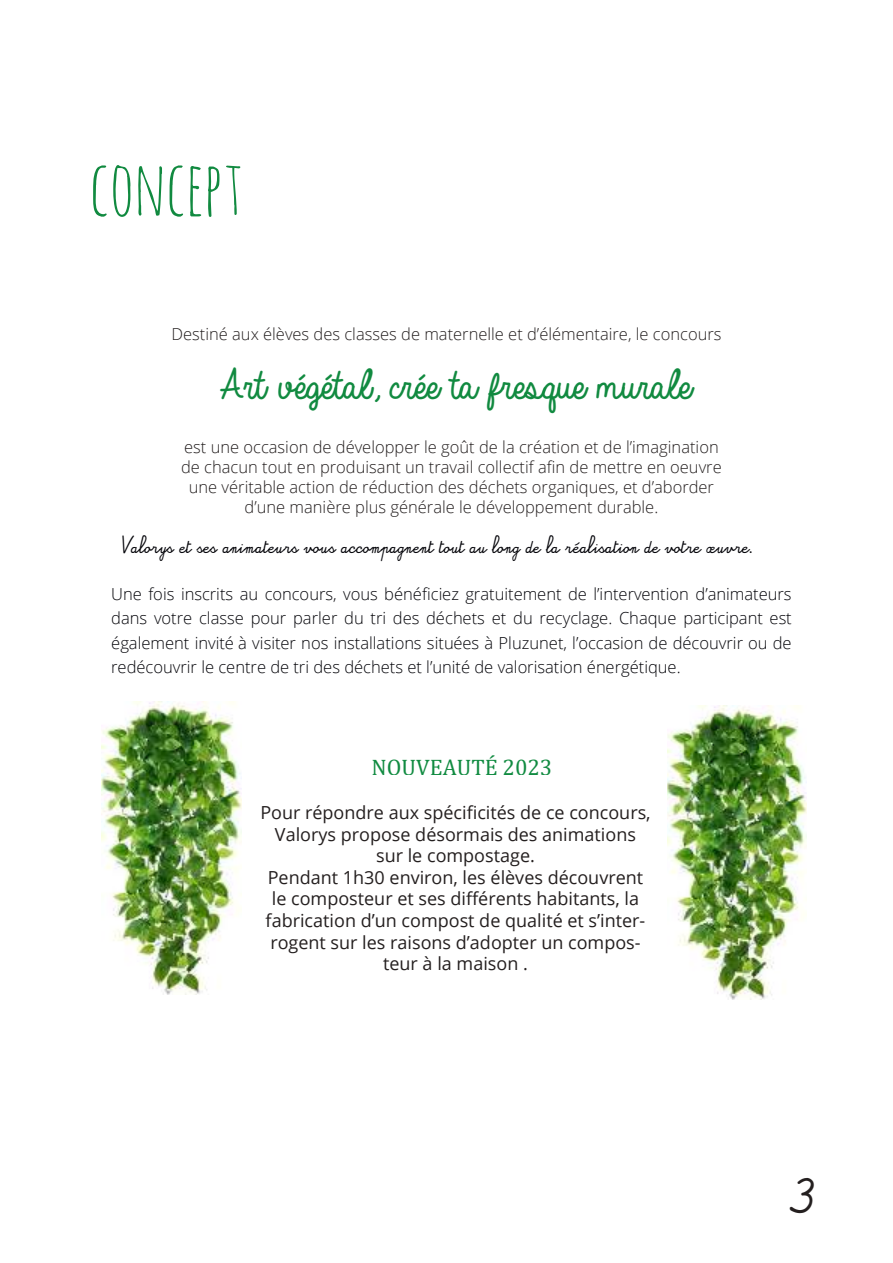
<style>
.page{position:relative;width:893px;height:1263px;background:#fff}
.page>*{position:absolute;margin:0;border:0;box-sizing:border-box;transform-origin:0 0}
.t1{font:75px "Amatic SC";color:#118a40}
.t2{font:45px "Always In My Heart";color:#118a40}
.t3{font:34.5px "Alamain";color:#241f1f}
.t4{font:22.5px "Cambria";color:#118b41}
.t5{font:18px/21.6px "Open Sans";color:#241f1f;text-align:center}
.t6{font:300 16.5px/24.3px "Open Sans";color:#05050a;text-align:justify}
.t7{font:300 16.5px/19.8px "Open Sans";color:#241f1f;text-align:center}
.t8{font:12px "Alamain";color:#05050a}
</style>
<div class="page">
<img style="left:102px;top:701px;width:139px;height:294px">
<img style="left:667px;top:706px;width:139px;height:293px">
<h1 class="t1" style="left:90px;top:139px;width:155px">CONCEPT</h1>
<p class="t7" style="left:171px;top:323px;width:552px">Destiné aux élèves des classes de maternelle et d’élémentaire, le concours</p>
<h2 class="t2" style="left:210px;top:361px;width:474px">Art végétal, crée ta fresque murale</h2>
<p class="t7" style="left:181px;top:437px;width:542px">est une occasion de développer le goût de la création et de l’imagination de chacun tout en produisant un travail collectif afin de mettre en oeuvre une véritable action de réduction des déchets organiques, et d’aborder d’une manière plus générale le développement durable.</p>
<p class="t8" style="left:121px;top:542px;width:634px">Valorys et ses animateurs vous accompagnent tout au long de la réalisation de votre œuvre.</p>
<p class="t6" style="left:111px;top:581px;width:682px">Une fois inscrits au concours, vous bénéficiez gratuitement de l’intervention d’animateurs dans votre classe pour parler du tri des déchets et du recyclage. Chaque participant est également invité à visiter nos installations situées à Pluzunet, l’occasion de découvrir ou de redécouvrir le centre de tri des déchets et l’unité de valorisation énergétique.</p>
<h3 class="t4" style="left:372px;top:754px;width:182px">NOUVEAUTÉ 2023</h3>
<p class="t5" style="left:260px;top:801px;width:392px">Pour répondre aux spécificités de ce concours, Valorys propose désormais des animations sur le compostage.<br>Pendant 1h30 environ, les élèves découvrent le composteur et ses différents habitants, la fabrication d’un compost de qualité et s’inter&shy;rogent sur les raisons d’adopter un compos&shy;teur à la maison .</p>
<h3 class="t3" style="left:788px;top:1181px;width:28px">3</h3>
</div>
